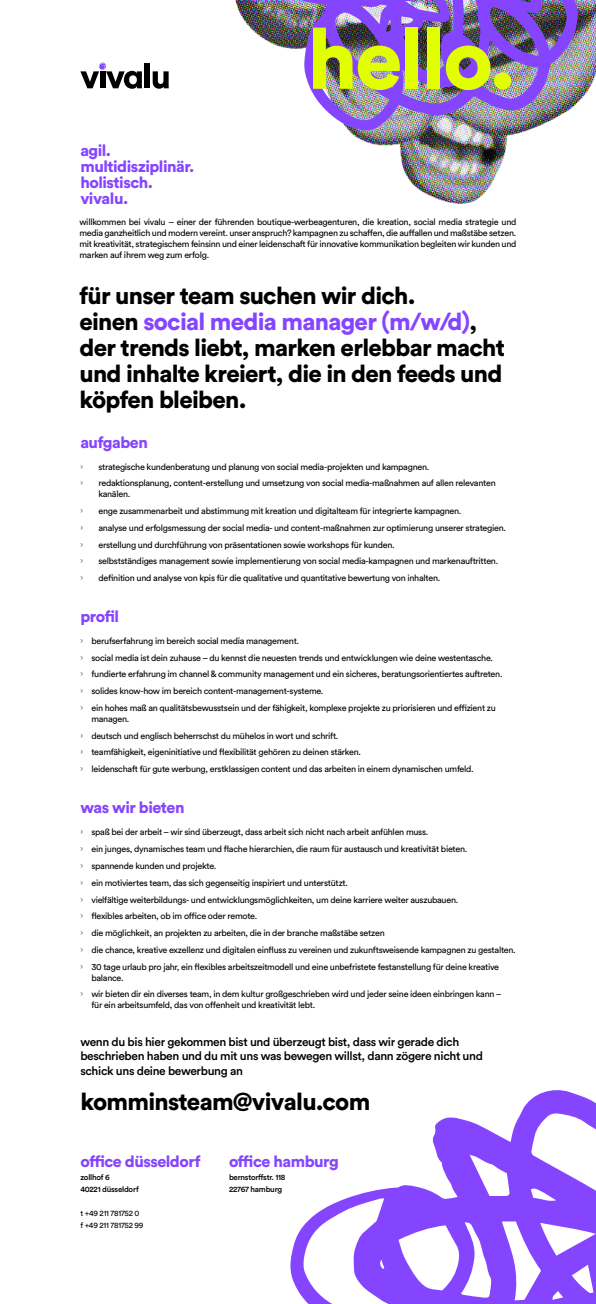
<style>
.page{position:relative;width:596px;height:1304px;background:#fff}
.page>*{position:absolute;margin:0;border:0;box-sizing:border-box;transform-origin:0 0}
.t1{font:900 84.5px "Circular Std";letter-spacing:-.03em;color:#e1ff00}
.t2{font:900 24px/26px "Circular Std";letter-spacing:-.03em;color:#000}
.t3{font:900 16px/16px "Circular Std";letter-spacing:-.03em;color:#8545ff}
.t4{font:500 12px/14.4px "Circular Std";letter-spacing:-.03em;color:#000}
.t5{font:9px/16.8px "Circular Std";letter-spacing:-.03em;color:#000}
.t6{font:9px "Proxima Nova";color:#3c3c3b}
.t7{font:500 8px/12px "Circular Std";letter-spacing:-.03em;color:#000}
.t8{font:8px/12px "Circular Std";letter-spacing:-.03em;color:#000}
.s1{color:#8545ff}
.s2{font-family:"Proxima Nova";color:#3c3c3b}
</style>
<div class="page">
<img style="left:235px;top:0;width:360px;height:204px">
<img style="left:277px;top:0;width:300px;height:131px">
<svg style="left:290px;top:1090px;width:305px;height:214px"></svg>
<div style="left:145px;top:64px;width:5px;height:24px;background:#000"></div>
<svg style="left:153px;top:71px;width:16px;height:18px"></svg>
<svg style="left:80px;top:63px;width:62px;height:26px"></svg>
<h3 class="t3" style="left:80px;top:142px;width:115px">agil. multidisziplinär. holistisch. vivalu.</h3>
<h1 class="t1" style="left:307px;top:3px;width:210px">hello.</h1>
<p class="t5" style="left:79px;top:216px;width:438px;line-height:10.8px;text-align:justify">willkommen bei vivalu – einer der führenden boutique-werbeagenturen, die kreation, social media strategie und media ganzheitlich und modern vereint. unser anspruch? kampagnen zu schaffen, die auffallen und maßstäbe setzen. mit kreativität, strategischem feinsinn und einer leidenschaft für innovative kommunikation begleiten wir kunden und marken auf ihrem weg zum erfolg.</p>
<h2 class="t2" style="left:79px;top:282px;width:427px">für unser team suchen wir dich.<br>einen <span class="s1">social media manager (m/w/d)</span>, der trends liebt, marken erlebbar macht und inhalte kreiert, die in den feeds und köpfen bleiben.</h2>
<h3 class="t3" style="left:80px;top:434px;width:69px">aufgaben</h3>
<p class="t6" style="left:80px;top:459px;width:4px">›</p>
<p class="t5" style="left:98px;top:458px;width:332px">strategische kundenberatung und planung von social media-projekten und kampagnen.</p>
<p class="t6" style="left:80px;top:476px;width:4px">›</p>
<p class="t5" style="left:98px;top:478px;width:398px;line-height:10.8px">redaktionsplanung, content-erstellung und umsetzung von social media-maßnahmen auf allen relevanten kanälen.</p>
<p class="t6" style="left:80px;top:503px;width:4px">›</p>
<p class="t5" style="left:98px;top:502px;width:364px">enge zusammenarbeit und abstimmung mit kreation und digitalteam für integrierte kampagnen.</p>
<p class="t6" style="left:80px;top:520px;width:4px">›</p>
<p class="t5" style="left:98px;top:519px;width:409px">analyse und erfolgsmessung der social media- und content-maßnahmen zur optimierung unserer strategien.</p>
<p class="t6" style="left:80px;top:537px;width:4px">›</p>
<p class="t5" style="left:98px;top:536px;width:297px">erstellung und durchführung von präsentationen sowie workshops für kunden.</p>
<p class="t6" style="left:80px;top:554px;width:4px">›</p>
<p class="t5" style="left:98px;top:553px;width:401px">selbstständiges management sowie implementierung von social media-kampagnen und markenauftritten.</p>
<p class="t6" style="left:80px;top:571px;width:4px">›</p>
<p class="t5" style="left:98px;top:570px;width:343px">definition und analyse von kpis für die qualitative und quantitative bewertung von inhalten.</p>
<h3 class="t3" style="left:80px;top:608px;width:40px">profil</h3>
<p class="t5" style="left:80px;top:632px;width:423px"><span class="s2">›</span> berufserfahrung im bereich social media management.<br><span class="s2">›</span> social media ist dein zuhause – du kennst die neuesten trends und entwicklungen wie deine westentasche.<br><span class="s2">›</span> fundierte erfahrung im channel &amp; community management und ein sicheres, beratungsorientiertes auftreten. <span class="s2">›</span> solides know-how im bereich content-management-systeme.<br><span class="s2">›</span> ein hohes maß an qualitätsbewusstsein und der fähigkeit, komplexe projekte zu priorisieren und effizient zu</p>
<p class="t5" style="left:80px;top:710px;width:394px;text-indent:11px">managen.<br><span class="s2">›</span> deutsch und englisch beherrschst du mühelos in wort und schrift.<br><span class="s2">›</span> teamfähigkeit, eigeninitiative und flexibilität gehören zu deinen stärken.<br><span class="s2">›</span> leidenschaft für gute werbung, erstklassigen content und das arbeiten in einem dynamischen umfeld.</p>
<h3 class="t3" style="left:80px;top:799px;width:106px">was wir bieten</h3>
<p class="t5" style="left:80px;top:824px;width:436px"><span class="s2">›</span> spaß bei der arbeit – wir sind überzeugt, dass arbeit sich nicht nach arbeit anfühlen muss.<br><span class="s2">›</span> ein junges, dynamisches team und flache hierarchien, die raum für austausch und kreativität bieten.<br><span class="s2">›</span> spannende kunden und projekte.<br><span class="s2">›</span> ein motiviertes team, das sich gegenseitig inspiriert und unterstützt.<br><span class="s2">›</span> vielfältige weiterbildungs- und entwicklungsmöglichkeiten, um deine karriere weiter auszubauen.<br><span class="s2">›</span> flexibles arbeiten, ob im office oder remote.<br><span class="s2">›</span> die möglichkeit, an projekten zu arbeiten, die in der branche maßstäbe setzen<br><span class="s2">›</span> die chance, kreative exzellenz und digitalen einfluss zu vereinen und zukunftsweisende kampagnen zu gestalten. <span class="s2">›</span> 30 tage urlaub pro jahr, ein flexibles arbeitszeitmodell und eine unbefristete festanstellung für deine kreative</p>
<p class="t5" style="left:80px;top:969px;width:422px;text-indent:11px">balance.<br><span class="s2">›</span> wir bieten dir ein diverses team, in dem kultur großgeschrieben wird und jeder seine ideen einbringen kann –</p>
<p class="t5" style="left:91px;top:996px;width:225px">für ein arbeitsumfeld, das von offenheit und kreativität lebt.</p>
<h3 class="t4" style="left:80px;top:1034px;width:404px">wenn du bis hier gekommen bist und überzeugt bist, dass wir gerade dich beschrieben haben und du mit uns was bewegen willst, dann zögere nicht und schick uns deine bewerbung an</h3>
<h2 class="t2" style="left:80px;top:1088px;width:291px">komminsteam@vivalu.com</h2>
<h3 class="t3" style="left:80px;top:1153px;width:122px">office düsseldorf</h3>
<h3 class="t3" style="left:229px;top:1153px;width:111px">office hamburg</h3>
<p class="t7" style="left:80px;top:1171px;width:60px">zollhof 6<br>40221 düsseldorf</p>
<p class="t8" style="left:80px;top:1207px;width:65px">t +49 211 781752 0 f +49 211 781752 99</p>
<p class="t7" style="left:229px;top:1171px;width:58px">bernstorffstr. 118<br>22767 hamburg</p>
</div>
